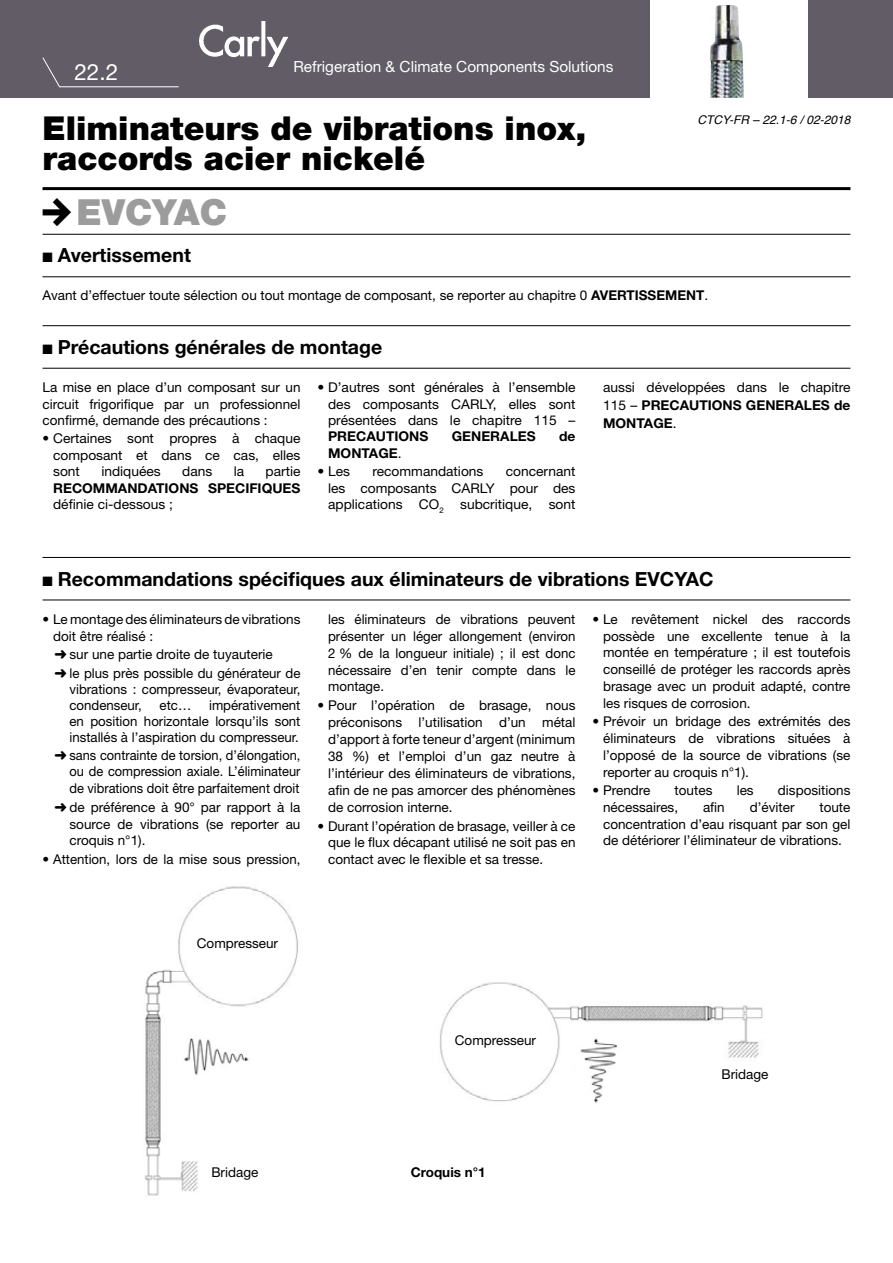
<style>
.page{position:relative;width:893px;height:1263px;background:#fff}
.page>*{position:absolute;margin:0;border:0;box-sizing:border-box;transform-origin:0 0}
.t1{font:900 36px "Helvetica Neue";color:#9c9c9d}
.t2{font:900 33px/30px "Helvetica Neue";color:#000}
.t3{font:22.5px "Helvetica Neue";color:#fff}
.t4{font:700 19.5px "Helvetica Neue";color:#000}
.t5{font:15.3px "Helvetica Neue";color:#fff}
.t6{font:13.5px/16.8px "Helvetica Neue";color:#000;text-align:justify}
.t7{font:13.5px/16.4px "Helvetica Neue";color:#000;text-align:justify;scale:.95 1}
.t8{font:700 13.5px "Helvetica Neue";color:#000}
.t9{font:italic 12px "Helvetica";color:#000}
.s1{font-weight:700}
.s2{font-weight:400}
</style>
<div class="page">
<div style="left:0;top:0;width:893px;height:98px;background:#615c66"></div>
<hr style="left:43px;top:187px;width:807px;height:3px;background:#000">
<hr style="left:43px;top:234px;width:807px;height:1px;background:#000">
<hr style="left:43px;top:276px;width:807px;height:1px;background:#000">
<div style="left:651px;top:0;width:157px;height:101px;background:#fff"></div>
<img style="left:200px;top:21px;width:87px;height:45px">
<svg style="left:42px;top:57px;width:137px;height:31px"></svg>
<img style="left:710px;top:5px;width:34px;height:93px">
<img style="left:144px;top:886px;width:154px;height:310px">
<img style="left:439px;top:982px;width:324px;height:121px">
<hr style="left:43px;top:325px;width:807px;height:1px;background:#000">
<hr style="left:43px;top:368px;width:807px;height:1px;background:#000">
<hr style="left:43px;top:557px;width:807px;height:1px;background:#000">
<hr style="left:43px;top:600px;width:807px;height:1px;background:#000">
<h3 class="t3" style="left:74px;top:58px;width:45px">22.2</h3>
<p class="t5" style="left:293px;top:57px;width:322px">Refrigeration &amp; Climate Components Solutions</p>
<h2 class="t2" style="left:43px;top:113px;width:546px">Eliminateurs de vibrations inox, raccords acier nickelé</h2>
<p class="t9" style="left:697px;top:110px;width:154px">CTCY-FR – 22.1-6 / 02-2018</p>
<h1 class="t1" style="left:77px;top:190px;width:152px">EVCYAC</h1>
<h3 class="t4" style="left:43px;top:243px;width:150px">■ Avertissement</h3>
<p class="t6" style="left:43px;top:286px;width:667px">Avant d’effectuer toute sélection ou tout montage de composant, se reporter au chapitre 0 <span class="s1">AVERTISSEMENT</span>.</p>
<h3 class="t4" style="left:43px;top:335px;width:341px">■ Précautions générales de montage</h3>
<p class="t6" style="left:43px;top:379px;width:259px;line-height:16.4px">La mise en place d’un composant sur un circuit frigorifique par un professionnel confirmé, demande des précautions :</p>
<p class="t6" style="left:53px;top:430px;width:249px;line-height:16.4px;text-indent:-11px">• Certaines sont propres à chaque composant et dans ce cas, elles sont</p>
<p class="t6" style="left:101px;top:463px;width:61px">indiquées</p>
<p class="t6" style="left:182px;top:463px;width:32px">dans</p>
<p class="t6" style="left:234px;top:463px;width:12px">la</p>
<p class="t6" style="left:266px;top:463px;width:36px">partie</p>
<p class="t8" style="left:53px;top:479px;width:249px">RECOMMANDATIONS SPECIFIQUES</p>
<p class="t6" style="left:53px;top:495px;width:121px">définie ci-dessous ;</p>
<p class="t6" style="left:328px;top:379px;width:249px;line-height:16.4px;text-indent:-11px">• D’autres sont générales à l’ensemble des composants CARLY, elles sont présentées dans le chapitre 115 –</p>
<p class="t8" style="left:328px;top:428px;width:102px">PRECAUTIONS</p>
<p class="t8" style="left:452px;top:428px;width:85px">GENERALES</p>
<p class="t8" style="left:559px;top:428px;width:18px">de</p>
<p class="t8" style="left:328px;top:444px;width:75px">MONTAGE<span class="s2">.</span></p>
<p class="t6" style="left:317px;top:463px;width:34px">• Les</p>
<p class="t6" style="left:372px;top:463px;width:112px">recommandations</p>
<p class="t6" style="left:328px;top:463px;width:249px;line-height:16.4px;text-indent:178px">concernant les composants CARLY pour des applications CO<sub>2</sub> subcritique, sont</p>
<p class="t6" style="left:603px;top:378px;width:249px;line-height:18px">aussi développées dans le chapitre 115 – <span class="s1">PRECAUTIONS GENERALES de MONTAGE</span>.</p>
<h3 class="t4" style="left:43px;top:567px;width:673px">■ Recommandations spécifiques aux éliminateurs de vibrations EVCYAC</h3>
<p class="t6" style="left:53px;top:610px;width:249px;text-indent:-11px">• Le montage des éliminateurs de vibrations doit être réalisé :</p>
<p class="t6" style="left:55px;top:645px;width:247px;line-height:18.1px">➜ sur une partie droite de tuyauterie<br>➜ le plus près possible du générateur de</p>
<p class="t6" style="left:70px;top:680px;width:232px;line-height:16px">vibrations : compresseur, évaporateur, condenseur,</p>
<p class="t6" style="left:70px;top:696px;width:232px;line-height:16.4px;text-indent:140px">impérativement en position horizontale lorsqu’ils sont installés à l’aspiration du compresseur.</p>
<p class="t7" style="left:70px;top:747px;width:245px;text-indent:-15px">➜ sans contrainte de torsion, d’élongation, ou de compression axiale. L’éliminateur de vibrations doit être parfaitement droit</p>
<p class="t6" style="left:70px;top:798px;width:232px;text-indent:-15px">➜ de préférence à 90° par rapport à la source de vibrations (se reporter au croquis n°1).</p>
<p class="t6" style="left:43px;top:851px;width:259px">• Attention, lors de la mise sous pression,</p>
<p class="t6" style="left:160px;top:696px;width:33px">etc…</p>
<p class="t6" style="left:328px;top:610px;width:249px">les éliminateurs de vibrations peuvent présenter un léger allongement (environ 2 % de la longueur initiale) ; il est donc nécessaire d’en tenir compte dans le montage.</p>
<p class="t6" style="left:328px;top:697px;width:249px;text-indent:-11px">• Pour l’opération de brasage, nous préconisons l’utilisation d’un métal d’apport à forte teneur d’argent (minimum 38 %) et l’emploi d’un gaz neutre à l’intérieur des éliminateurs de vibrations, afin de ne pas amorcer des phénomènes de corrosion interne.</p>
<p class="t6" style="left:328px;top:817px;width:249px;text-indent:-11px">• Durant l’opération de brasage, veiller à ce que le flux décapant utilisé ne soit pas en contact avec le flexible et sa tresse.</p>
<p class="t6" style="left:603px;top:611px;width:249px;text-indent:-11px">• Le revêtement nickel des raccords possède une excellente tenue à la montée en température ; il est toutefois conseillé de protéger les raccords après brasage avec un produit adapté, contre les risques de corrosion.</p>
<p class="t6" style="left:603px;top:713px;width:249px;text-indent:-11px">• Prévoir un bridage des extrémités des éliminateurs de vibrations situées à l’opposé de la source de vibrations (se reporter au croquis n°1).</p>
<p class="t6" style="left:592px;top:782px;width:59px">• Prendre</p>
<p class="t6" style="left:675px;top:782px;width:39px">toutes</p>
<p class="t6" style="left:737px;top:782px;width:18px">les</p>
<p class="t6" style="left:778px;top:782px;width:74px">dispositions</p>
<p class="t6" style="left:603px;top:799px;width:77px">nécessaires,</p>
<p class="t6" style="left:703px;top:799px;width:23px">afin</p>
<p class="t6" style="left:750px;top:799px;width:46px">d’éviter</p>
<p class="t6" style="left:603px;top:799px;width:249px;text-indent:216px">toute concentration d’eau risquant par son gel de détériorer l’éliminateur de vibrations.</p>
<p class="t6" style="left:197px;top:934px;width:83px">Compresseur</p>
<p class="t6" style="left:455px;top:1031px;width:83px">Compresseur</p>
<p class="t6" style="left:721px;top:1065px;width:48px">Bridage</p>
<p class="t6" style="left:211px;top:1164px;width:48px">Bridage</p>
<p class="t8" style="left:411px;top:1164px;width:76px">Croquis n°1</p>
</div>
